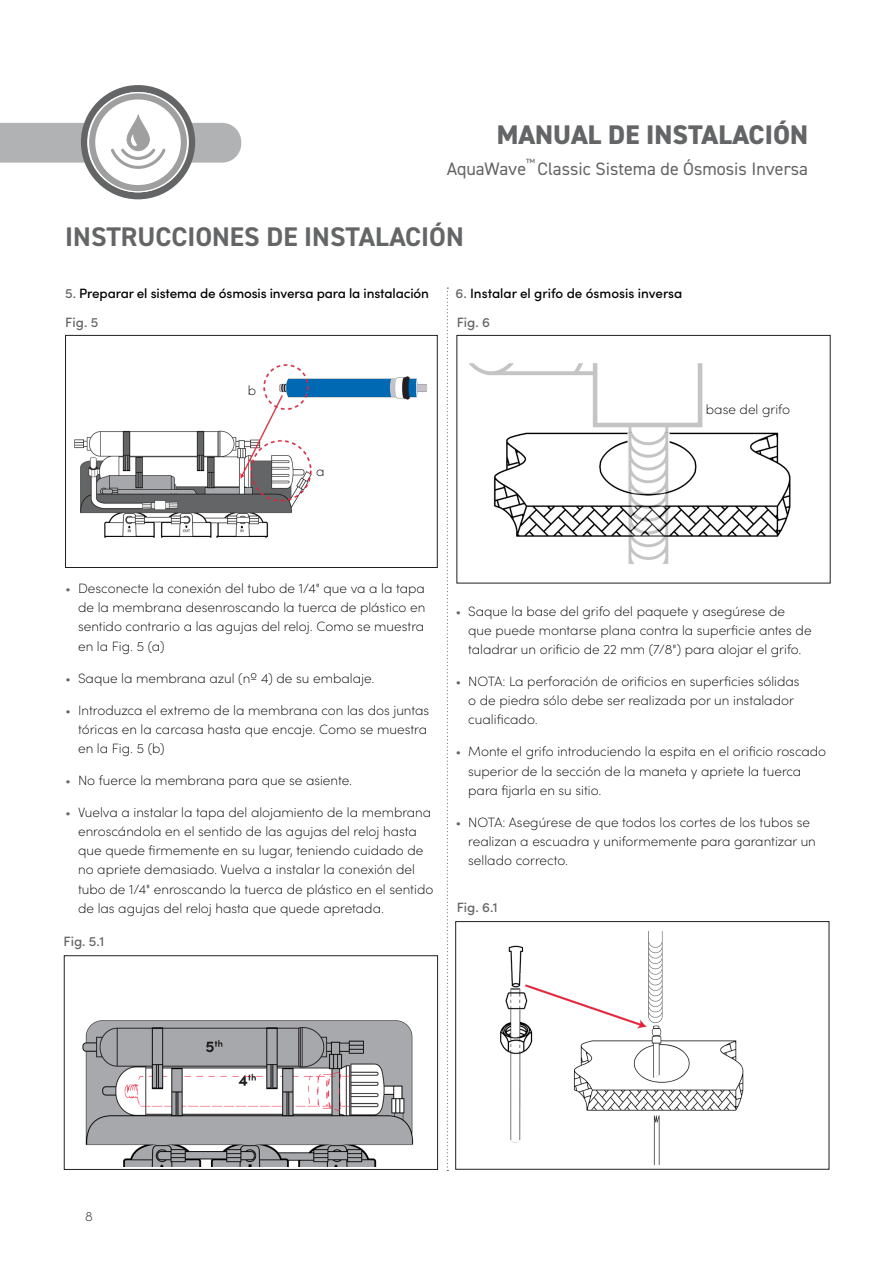
<style>
.page{position:relative;width:893px;height:1263px;background:#fff}
.page>*{position:absolute;margin:0;border:0;box-sizing:border-box;transform-origin:0 0}
.Header_Title_-_DIN_2014_Bold{font:700 27px "DIN2014";color:#646566}
.t1{font:800 27px "DIN2014";color:#646566}
.t2{font:18px "DIN2014";color:#646566}
.Bullet_text{font:200 13.5px/19.2px "Sofia Pro";color:#000}
.Body_style_-_sofia_9pt_12_8pt{font:500 13.5px "Sofia Pro";letter-spacing:-.01em;color:#000}
.Body_style_-_sofia_9pt_12_8pt-2{font:500 13.5px "Sofia Pro";color:#646566}
.t3{font:200 13.5px "Sofia Pro";color:#231f20}
.t4{font:10.5px "DIN2014";color:#646566}
.s1{color:#646566}
</style>
<div class="page">
<div style="left:81px;top:85px;width:114px;height:114px;background:#646566;border-radius:50%"></div>
<svg style="left:0;top:93px;width:241px;height:98px"></svg>
<svg style="left:447px;top:288px;width:1px;height:883px"></svg>
<div style="left:65px;top:335px;width:372px;height:233px;border:1px solid #231f20"></div>
<div style="left:457px;top:335px;width:373px;height:248px;border:1px solid #231f20"></div>
<div style="left:455px;top:921px;width:374px;height:248px;border:1px solid #231f20"></div>
<div style="left:64px;top:955px;width:374px;height:214px;border:1px solid #231f20"></div>
<img style="left:82px;top:969px;width:355px;height:197px">
<img style="left:74px;top:364px;width:354px;height:174px">
<img style="left:500px;top:932px;width:244px;height:232px">
<img style="left:456px;top:363px;width:335px;height:200px">
<p class="t1" style="left:497px;top:117px;width:313px">MANUAL DE INSTALACIÓN</p>
<p class="t4" style="left:526px;top:156px;width:11px">™</p>
<p class="t2" style="left:538px;top:157px;width:272px">Classic Sistema de Ósmosis Inversa</p>
<p class="t2" style="left:447px;top:157px;width:81px">AquaWave</p>
<p class="Header_Title_-_DIN_2014_Bold" style="left:65px;top:219px;width:400px">INSTRUCCIONES DE INSTALACIÓN</p>
<p class="Body_style_-_sofia_9pt_12_8pt" style="left:65px;top:283px;width:365px"><span class="s1">5.</span> Preparar el sistema de ósmosis inversa para la instalación</p>
<p class="Body_style_-_sofia_9pt_12_8pt-2" style="left:65px;top:312px;width:34px">Fig. 5</p>
<p class="Bullet_text" style="left:248px;top:380px;width:10px">b</p>
<p class="Bullet_text" style="left:316px;top:461px;width:10px">a</p>
<p class="Body_style_-_sofia_9pt_12_8pt" style="left:455px;top:283px;width:228px"><span class="s1">6.</span> Instalar el grifo de ósmosis inversa</p>
<p class="Body_style_-_sofia_9pt_12_8pt-2" style="left:457px;top:312px;width:35px">Fig. 6</p>
<p class="Bullet_text" style="left:706px;top:399px;width:86px">base del grifo</p>
<p class="Bullet_text" style="left:78px;top:578px;width:349px;text-align:justify;text-indent:-13px"><span class="s1">•</span> Desconecte la conexión del tubo de 1/4" que va a la tapa de la membrana desenroscando la tuerca de plástico en sentido contrario a las agujas del reloj. Como se muestra en la Fig. 5 (a)</p>
<p class="Bullet_text" style="left:65px;top:667px;width:311px"><span class="s1">•</span> Saque la membrana azul (nº 4) de su embalaje.</p>
<p class="Bullet_text" style="left:78px;top:699px;width:353px;text-indent:-13px"><span class="s1">•</span> Introduzca el extremo de la membrana con las dos juntas tóricas en la carcasa hasta que encaje. Como se muestra en la Fig. 5 (b)</p>
<p class="Bullet_text" style="left:65px;top:770px;width:288px"><span class="s1">•</span> No fuerce la membrana para que se asiente.</p>
<p class="Bullet_text" style="left:78px;top:802px;width:357px;text-indent:-13px"><span class="s1">•</span> Vuelva a instalar la tapa del alojamiento de la membrana enroscándola en el sentido de las agujas del reloj hasta que quede firmemente en su lugar, teniendo cuidado de no apriete demasiado. Vuelva a instalar la conexión del tubo de 1/4" enroscando la tuerca de plástico en el sentido de las agujas del reloj hasta que quede apretada.</p>
<p class="Body_style_-_sofia_9pt_12_8pt-2" style="left:64px;top:931px;width:42px">Fig. 5.1</p>
<p class="Bullet_text" style="left:468px;top:601px;width:345px;text-indent:-13px"><span class="s1">•</span> Saque la base del grifo del paquete y asegúrese de que puede montarse plana contra la superficie antes de taladrar un orificio de 22 mm (7/8") para alojar el grifo.</p>
<p class="Bullet_text" style="left:468px;top:671px;width:333px;text-indent:-13px"><span class="s1">•</span> NOTA: La perforación de orificios en superficies sólidas o de piedra sólo debe ser realizada por un instalador cualificado.</p>
<p class="Bullet_text" style="left:468px;top:741px;width:359px;text-indent:-13px"><span class="s1">•</span> Monte el grifo introduciendo la espita en el orificio roscado superior de la sección de la maneta y apriete la tuerca para fijarla en su sitio.</p>
<p class="Bullet_text" style="left:468px;top:812px;width:349px;text-indent:-13px"><span class="s1">•</span> NOTA: Asegúrese de que todos los cortes de los tubos se realizan a escuadra y uniformemente para garantizar un sellado correcto.</p>
<p class="Body_style_-_sofia_9pt_12_8pt-2" style="left:457px;top:897px;width:43px">Fig. 6.1</p>
<p class="t3" style="left:85px;top:1206px;width:9px">8</p>
</div>
